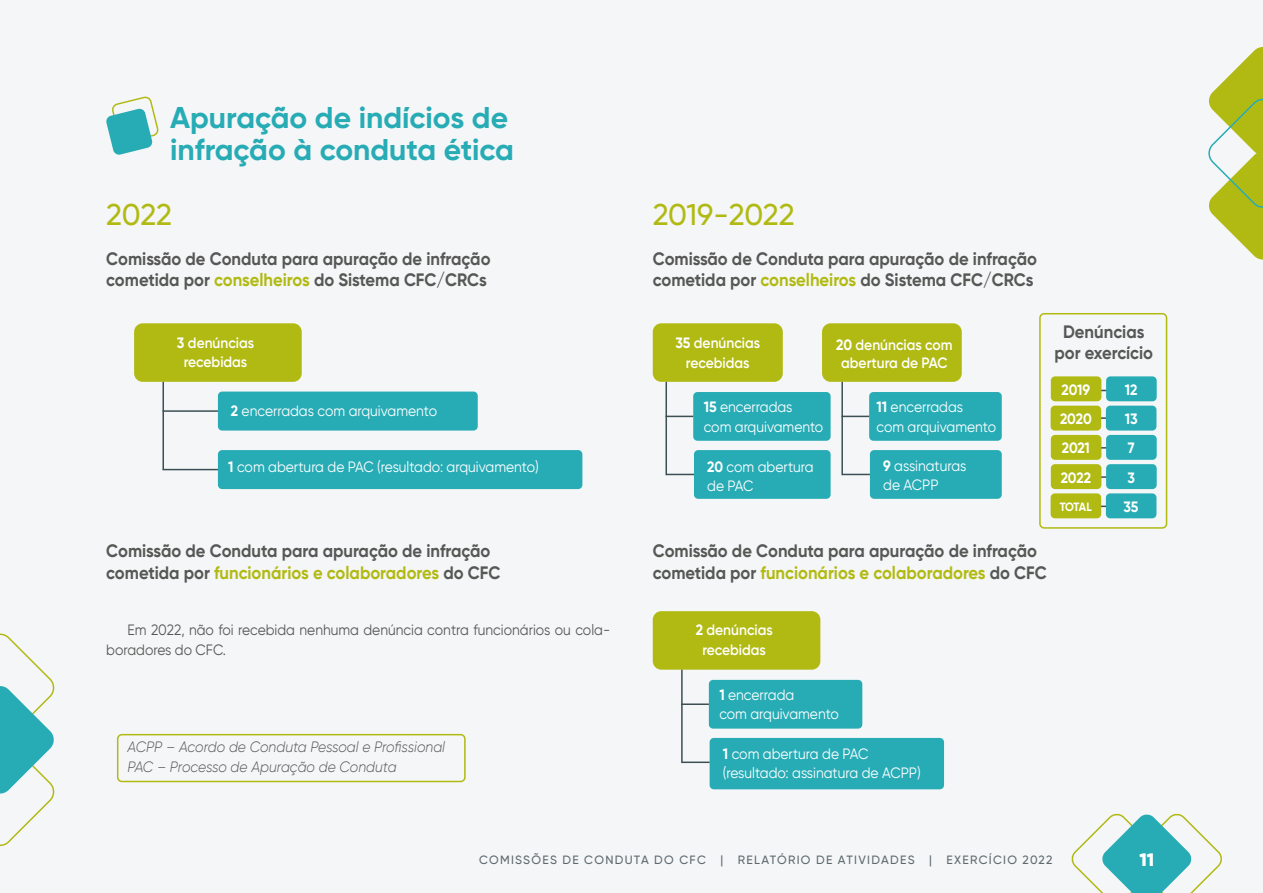
<style>
.page{position:relative;width:1263px;height:893px;background:#f5f6f7}
.page>*{position:absolute;margin:0;border:0;box-sizing:border-box;transform-origin:0 0}
.Título_1{font:700 30px/32px "Gilroy";color:#27acb6}
.Título_1-2{font:500 30px "Gilroy";letter-spacing:-.01em;color:#b1ba13}
.Título_2{font:700 18px/21.6px "Gilroy";color:#575756;scale:.92 1}
.t1{font:900 18px "Gilroy";color:#fff}
.Texto{font:15px/19.5px "Gilroy";color:#fff;scale:.92 1}
.Texto-2{font:600 15px/19.5px "Gilroy";color:#fff;text-align:center;scale:.92 1}
.Texto-3{font:15px/19.5px "Gilroy";color:#575756;scale:.92 1}
.Texto-4{font:italic 300 15px "Gilroy";color:#575756;scale:.92 1}
.Texto-5{font:700 15px "Gilroy";letter-spacing:-.01em;color:#fff;scale:.92 1}
.t2{font:500 12px "Gilroy";letter-spacing:.11em;color:#5d696f}
.Texto-6{font:700 12px "Gilroy";letter-spacing:-.04em;color:#fff;scale:.92 1}
.s1{color:#b1ba13}
.s2{font-weight:700}
</style>
<div class="page">
<svg style="left:1208px;top:47px;width:55px;height:213px"></svg>
<svg style="left:0;top:633px;width:55px;height:214px"></svg>
<svg style="left:1071px;top:813px;width:151px;height:80px"></svg>
<svg style="left:106px;top:97px;width:52px;height:58px"></svg>
<div style="left:134px;top:323px;width:168px;height:59px;background:#b1ba13;border-radius:9px"></div>
<div style="left:218px;top:392px;width:260px;height:39px;background:#27acb6;border-radius:4px"></div>
<div style="left:218px;top:450px;width:364px;height:39px;background:#27acb6;border-radius:4px"></div>
<hr style="left:162px;top:410px;width:56px;height:2px;background:#3c4f55">
<hr style="left:162px;top:469px;width:56px;height:1px;background:#3c4f55">
<hr style="left:162px;top:382px;width:2px;height:88px;background:#3c4f55">
<div style="left:653px;top:323px;width:130px;height:59px;background:#b1ba13;border-radius:9px"></div>
<div style="left:693px;top:392px;width:138px;height:49px;background:#27acb6;border-radius:4px"></div>
<div style="left:694px;top:450px;width:137px;height:49px;background:#27acb6;border-radius:4px"></div>
<svg style="left:667px;top:416px;width:26px;height:1px"></svg>
<svg style="left:667px;top:474px;width:27px;height:1px"></svg>
<hr style="left:665px;top:382px;width:2px;height:93px;background:#3c4f55">
<div style="left:822px;top:323px;width:140px;height:59px;background:#b1ba13;border-radius:9px"></div>
<div style="left:869px;top:392px;width:133px;height:49px;background:#27acb6;border-radius:4px"></div>
<div style="left:870px;top:450px;width:132px;height:49px;background:#27acb6;border-radius:4px"></div>
<svg style="left:843px;top:416px;width:26px;height:1px"></svg>
<svg style="left:843px;top:474px;width:27px;height:1px"></svg>
<hr style="left:841px;top:382px;width:2px;height:93px;background:#3c4f55">
<div style="left:653px;top:611px;width:167px;height:59px;background:#b1ba13;border-radius:9px"></div>
<div style="left:709px;top:680px;width:153px;height:49px;background:#27acb6;border-radius:4px"></div>
<div style="left:710px;top:738px;width:234px;height:51px;background:#27acb6;border-radius:4px"></div>
<hr style="left:681px;top:703px;width:28px;height:2px;background:#3c4f55">
<hr style="left:682px;top:761px;width:28px;height:2px;background:#3c4f55">
<hr style="left:681px;top:670px;width:2px;height:93px;background:#3c4f55">
<div style="left:1106px;top:376px;width:51px;height:25px;background:#27acb6;border-radius:4px"></div>
<div style="left:1051px;top:376px;width:50px;height:25px;background:#b1ba13;border-radius:4px"></div>
<hr style="left:1093px;top:417px;width:21px;height:2px;background:#3c4f55">
<div style="left:1106px;top:406px;width:50px;height:25px;background:#27acb6;border-radius:4px"></div>
<div style="left:1050px;top:406px;width:51px;height:25px;background:#b1ba13;border-radius:4px"></div>
<hr style="left:1093px;top:447px;width:21px;height:2px;background:#3c4f55">
<div style="left:1106px;top:435px;width:51px;height:25px;background:#27acb6;border-radius:4px"></div>
<div style="left:1051px;top:435px;width:50px;height:25px;background:#b1ba13;border-radius:4px"></div>
<hr style="left:1093px;top:476px;width:21px;height:2px;background:#3c4f55">
<div style="left:1106px;top:464px;width:51px;height:25px;background:#27acb6;border-radius:4px"></div>
<div style="left:1051px;top:464px;width:50px;height:25px;background:#b1ba13;border-radius:4px"></div>
<div style="left:1106px;top:493px;width:50px;height:25px;background:#27acb6;border-radius:4px"></div>
<div style="left:1050px;top:493px;width:51px;height:25px;background:#b1ba13;border-radius:4px"></div>
<div style="left:1039px;top:313px;width:128px;height:216px;border:2px solid #b1ba13;border-radius:4px"></div>
<div style="left:117px;top:734px;width:349px;height:48px;border:2px solid #b1ba13;border-radius:4px"></div>
<p class="Título_1" style="left:170px;top:102px;width:345px">Apuração de indícios de infração à conduta ética</p>
<p class="Título_1-2" style="left:106px;top:196px;width:67px">2022</p>
<p class="Título_1-2" style="left:653px;top:196px;width:143px">2019-2022</p>
<p class="Título_2" style="left:106px;top:248px;width:419px">Comissão de Conduta para apuração de infração cometida por <span class="s1">conselheiros</span> do Sistema CFC/CRCs</p>
<p class="Título_2" style="left:653px;top:248px;width:419px">Comissão de Conduta para apuração de infração cometida por <span class="s1">conselheiros</span> do Sistema CFC/CRCs</p>
<p class="Texto-2" style="left:177px;top:332px;width:85px"><span class="s2">3</span> denúncias recebidas</p>
<p class="Texto" style="left:231px;top:401px;width:226px"><span class="s2">2</span> encerradas com arquivamento</p>
<p class="Texto" style="left:228px;top:457px;width:339px"><span class="s2">1</span> com abertura de PAC (resultado: arquivamento)</p>
<p class="Texto-2" style="left:675px;top:333px;width:94px"><span class="s2">35</span> denúncias recebidas</p>
<p class="Texto" style="left:704px;top:397px;width:132px"><span class="s2">15</span> encerradas com arquivamento</p>
<p class="Texto" style="left:707px;top:457px;width:117px"><span class="s2">20</span> com abertura de PAC</p>
<p class="Texto-2" style="left:836px;top:335px;width:128px;line-height:18px"><span class="s2">20</span> denúncias com abertura de PAC</p>
<p class="Texto" style="left:876px;top:397px;width:132px"><span class="s2">11</span> encerradas<br>com arquivamento</p>
<p class="Texto" style="left:883px;top:456px;width:92px"><span class="s2">9</span> assinaturas de ACPP</p>
<p class="Título_2" style="left:1054px;top:320px;width:109px;text-align:center">Denúncias por exercício</p>
<p class="Texto-5" style="left:1061px;top:380px;width:33px">2019</p>
<p class="Texto-5" style="left:1125px;top:380px;width:15px">12</p>
<p class="Texto-5" style="left:1060px;top:409px;width:36px">2020</p>
<p class="Texto-5" style="left:1125px;top:409px;width:16px">13</p>
<p class="Texto-5" style="left:1062px;top:439px;width:32px">2021</p>
<p class="Texto-5" style="left:1128px;top:439px;width:9px">7</p>
<p class="Texto-5" style="left:1061px;top:468px;width:35px">2022</p>
<p class="Texto-5" style="left:1127px;top:468px;width:10px">3</p>
<p class="Texto-6" style="left:1060px;top:499px;width:36px">TOTAL</p>
<p class="Texto-5" style="left:1123px;top:497px;width:18px">35</p>
<p class="Título_2" style="left:106px;top:540px;width:430px">Comissão de Conduta para apuração de infração cometida por <span class="s1">funcionários e colaboradores</span> do CFC</p>
<p class="Título_2" style="left:653px;top:540px;width:430px">Comissão de Conduta para apuração de infração cometida por <span class="s1">funcionários e colaboradores</span> do CFC</p>
<p class="Texto-3" style="left:106px;top:620px;width:549px;text-indent:21px">Em 2022, não foi recebida nenhuma denúncia contra funcionários ou cola&shy;boradores do CFC.</p>
<p class="Texto-4" style="left:128px;top:738px;width:347px">ACPP – Acordo de Conduta Pessoal e Profissional</p>
<p class="Texto-4" style="left:128px;top:757px;width:294px">PAC – Processo de Apuração de Conduta</p>
<p class="Texto-2" style="left:696px;top:620px;width:85px"><span class="s2">2</span> denúncias recebidas</p>
<p class="Texto" style="left:719px;top:685px;width:132px"><span class="s2">1</span> encerrada<br>com arquivamento</p>
<p class="Texto" style="left:723px;top:744px;width:217px"><span class="s2">1</span> com abertura de PAC (resultado: assinatura de ACPP)</p>
<p class="t2" style="left:479px;top:852px;width:575px">COMISSÕES DE CONDUTA DO CFC | RELATÓRIO DE ATIVIDADES | EXERCÍCIO 2022</p>
<p class="t1" style="left:1139px;top:848px;width:16px">11</p>
</div>
